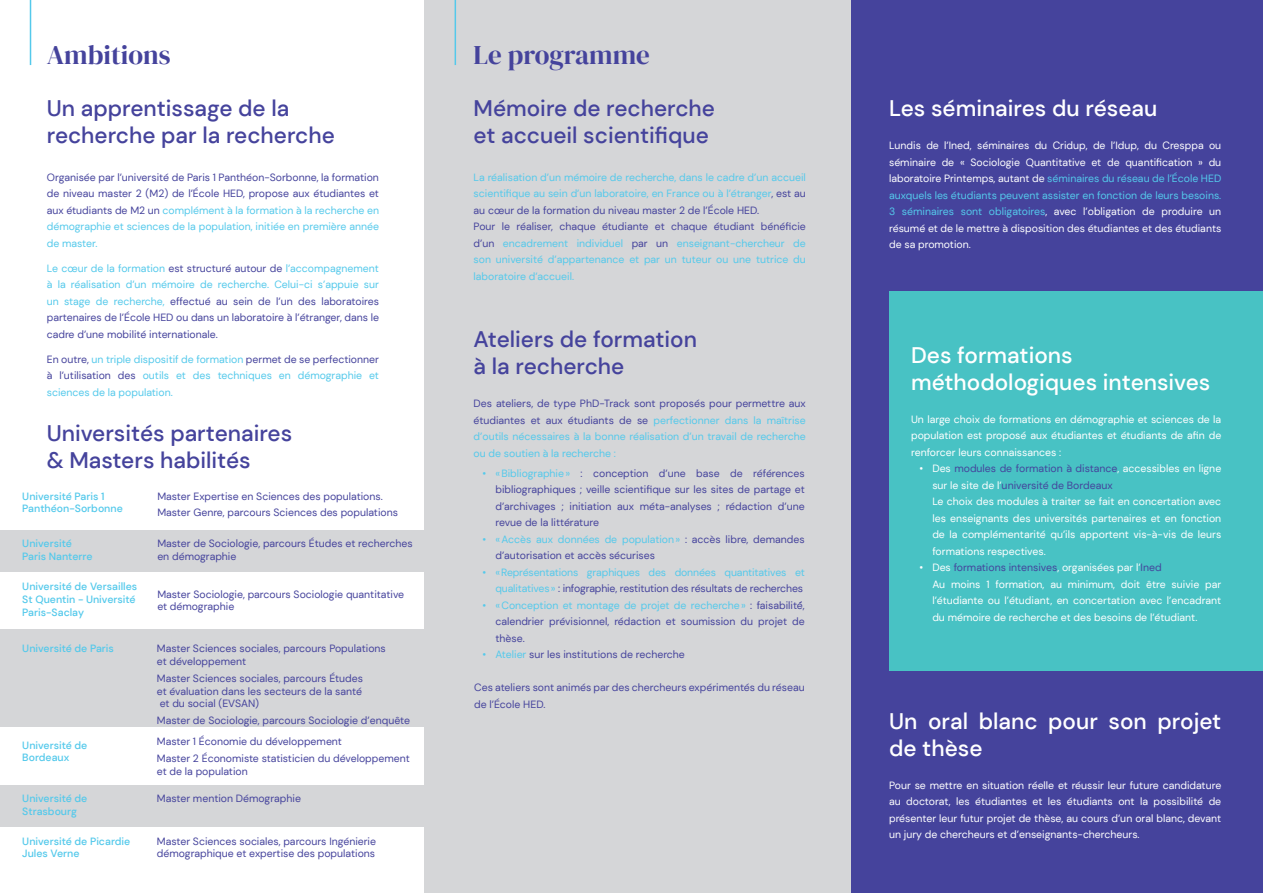
<style>
.page{position:relative;width:1263px;height:893px;background:#fff}
.page>*{position:absolute;margin:0;border:0;box-sizing:border-box;transform-origin:0 0}
.t1{font:27px "DM Serif Display";color:#45439c}
.t2{font:500 22.5px/27px "DM Sans";color:#45439c}
.t3{font:500 22.5px/27px "DM Sans";color:#fff}
.t4{font:10.5px/16.5px "DM Sans";color:#45439c}
.t5{font:10.5px/16.5px "DM Sans";color:#fff;text-align:justify}
.t6{font:10.5px/16.5px "DM Sans";color:#54c9eb;text-align:justify}
.t7{font:500 10.5px/12.6px "DM Sans";color:#54c9eb}
.t8{font:10.5px/16.5px "DM Sans";color:#44449c}
.s1{color:#54c9eb}
.s2{color:#45439c}
.s3{color:#fff}
</style>
<div class="page">
<div style="left:0;top:530px;width:425px;height:41px;background:#d5d6d8"></div>
<div style="left:0;top:785px;width:425px;height:41px;background:#d5d6d8"></div>
<div style="left:0;top:630px;width:425px;height:97px;background:#d5d6d8"></div>
<div style="left:850px;top:0;width:413px;height:893px;background:#45439c"></div>
<div style="left:424px;top:0;width:426px;height:893px;background:#d5d6d8"></div>
<hr style="left:30px;top:0;width:1px;height:65px;background:#54c9eb">
<hr style="left:455px;top:0;width:1px;height:65px;background:#54c9eb">
<div style="left:889px;top:291px;width:374px;height:379px;background:#48c2c4"></div>
<p class="t1" style="left:47px;top:39px;width:125px">Ambitions</p>
<p class="t1" style="left:474px;top:39px;width:178px">Le programme</p>
<p class="t2" style="left:47px;top:95px;width:290px">Un apprentissage de la recherche par la recherche</p>
<p class="t2" style="left:474px;top:95px;width:243px">Mémoire de recherche</p>
<p class="t2" style="left:474px;top:122px;width:237px">et accueil scientifique</p>
<p class="t4" style="left:47px;top:169px;width:334px;text-align:justify">Organisée par l’université de Paris 1 Panthéon-Sorbonne, la formation de niveau master 2 (M2) de l’École HED, propose aux étudiantes et aux étudiants de M2 un <span class="s1">complément à la formation à la recherche en démographie et sciences de la population, initiée en première année de master.</span></p>
<p class="t4" style="left:47px;top:260px;width:334px;text-align:justify"><span class="s1">Le cœur de la formation</span> est structuré autour de <span class="s1">l’accompagnement à la réalisation d’un mémoire de recherche. Celui-ci s’appuie sur un stage de recherche,</span> effectué au sein de l’un des laboratoires partenaires de l’École HED ou dans un laboratoire à l’étranger, dans le cadre d’une mobilité internationale.</p>
<p class="t6" style="left:47px;top:351px;width:334px"><span class="s2">En outre,</span> un triple dispositif de formation <span class="s2">permet de se perfectionner à l’utilisation des</span> outils et des techniques en démographie et sciences de la population.</p>
<p class="t2" style="left:47px;top:420px;width:247px">Universités partenaires</p>
<p class="t2" style="left:47px;top:447px;width:205px">&amp; Masters habilités</p>
<p class="t7" style="left:22px;top:489px;width:84px">Université Paris 1</p>
<p class="t7" style="left:22px;top:502px;width:102px">Panthéon-Sorbonne</p>
<p class="t7" style="left:22px;top:537px;width:51px">Université</p>
<p class="t7" style="left:22px;top:550px;width:72px">Paris Nanterre</p>
<p class="t7" style="left:22px;top:580px;width:116px">Université de Versailles</p>
<p class="t7" style="left:22px;top:593px;width:115px">St Quentin - Université<br>Paris-Saclay</p>
<p class="t7" style="left:22px;top:642px;width:93px">Université de Paris</p>
<p class="t4" style="left:157px;top:488px;width:227px">Master Expertise en Sciences des populations.</p>
<p class="t4" style="left:157px;top:504px;width:242px">Master Genre, parcours Sciences des populations</p>
<p class="t4" style="left:157px;top:537px;width:257px;line-height:12.6px">Master de Sociologie, parcours Études et recherches en démographie</p>
<p class="t4" style="left:157px;top:588px;width:248px;line-height:12.6px">Master Sociologie, parcours Sociologie quantitative et démographie</p>
<p class="t4" style="left:157px;top:642px;width:230px;line-height:12.6px">Master Sciences sociales, parcours Populations et développement</p>
<p class="t4" style="left:157px;top:672px;width:208px;line-height:12.6px;text-align:justify">Master Sciences sociales, parcours Études et évaluation dans les secteurs de la santé et du social (EVSAN)</p>
<p class="t4" style="left:157px;top:712px;width:255px">Master de Sociologie, parcours Sociologie d’enquête</p>
<p class="t4" style="left:157px;top:733px;width:187px">Master 1 Économie du développement</p>
<p class="t4" style="left:157px;top:752px;width:254px;line-height:12.6px">Master 2 Économiste statisticien du développement et de la population</p>
<p class="t4" style="left:157px;top:790px;width:146px">Master mention Démographie</p>
<p class="t4" style="left:157px;top:835px;width:221px;line-height:12.6px">Master Sciences sociales, parcours Ingénierie démographique et expertise des populations</p>
<p class="t7" style="left:22px;top:738px;width:67px">Université de</p>
<p class="t7" style="left:22px;top:751px;width:49px">Bordeaux</p>
<p class="t7" style="left:22px;top:792px;width:67px">Université de</p>
<p class="t7" style="left:22px;top:805px;width:56px">Strasbourg</p>
<p class="t7" style="left:22px;top:834px;width:110px">Université de Picardie</p>
<p class="t7" style="left:22px;top:847px;width:59px">Jules Verne</p>
<p class="t6" style="left:474px;top:169px;width:334px">La réalisation d’un mémoire de recherche, dans le cadre d’un accueil scientifique au sein d’un laboratoire, en France ou à l’étranger<span class="s2">, est au au cœur de la formation du niveau master 2 de l’École HED.</span></p>
<p class="t6" style="left:474px;top:218px;width:334px"><span class="s2">Pour le réaliser, chaque étudiante et chaque étudiant bénéficie d’un</span> encadrement individuel <span class="s2">par un</span> enseignant-chercheur de son université d’appartenance et par un tuteur ou une tutrice du laboratoire d’accueil.</p>
<p class="t2" style="left:474px;top:326px;width:225px">Ateliers de formation à la recherche</p>
<p class="t6" style="left:474px;top:395px;width:334px"><span class="s2">Des ateliers, de type PhD-Track sont proposés pour permettre aux étudiantes et aux étudiants de se</span> perfectionner dans la maîtrise d’outils nécessaires à la bonne réalisation d’un travail de recherche ou de soutien à la recherche :</p>
<p class="t4" style="left:495px;top:465px;width:311px;text-align:justify;text-indent:-13px"><span class="s1">• «Bibliographie»</span> : conception d’une base de références bibliographiques ; veille scientifique sur les sites de partage et d’archivages ; initiation aux méta-analyses ; rédaction d’une revue de la littérature</p>
<p class="t4" style="left:495px;top:531px;width:311px;text-indent:-13px"><span class="s1">• «Accès aux données de population»</span> : accès libre, demandes d’autorisation et accès sécurises</p>
<p class="t6" style="left:483px;top:564px;width:324px;text-align:right">• «Représentations graphiques des données quantitatives et qualitatives» <span class="s2">: infographie, restitution des résultats de recherches</span></p>
<p class="t4" style="left:495px;top:597px;width:311px;text-align:justify;text-indent:-13px"><span class="s1">• «Conception et montage de projet de recherche»</span> : faisabilité́ , calendrier prévisionnel, rédaction et soumission du projet de thèse.</p>
<p class="t4" style="left:483px;top:646px;width:204px"><span class="s1">• Atelier</span> sur les institutions de recherche</p>
<p class="t4" style="left:474px;top:679px;width:332px">Ces ateliers sont animés par des chercheurs expérimentés du réseau de l’École HED.</p>
<p class="t3" style="left:889px;top:95px;width:270px">Les séminaires du réseau</p>
<p class="t5" style="left:889px;top:137px;width:334px">Lundis de l’Ined, séminaires du Cridup, de l’Idup, du Cresppa ou séminaire de « Sociologie Quantitative et de quantification » du laboratoire Printemps, autant de <span class="s1">séminaires du réseau de l’École HED auxquels les étudiants peuvent assister en fonction de leurs besoins.</span></p>
<p class="t5" style="left:889px;top:203px;width:334px"><span class="s1">3 séminaires sont obligatoires</span>, avec l’obligation de produire un résumé et de le mettre à disposition des étudiantes et des étudiants de sa promotion.</p>
<p class="t3" style="left:911px;top:341px;width:301px">Des formations méthodologiques intensives</p>
<p class="t5" style="left:911px;top:411px;width:312px">Un large choix de formations en démographie et sciences de la population est proposé aux étudiantes et étudiants de afin de renforcer leurs connaissances :</p>
<p class="t8" style="left:932px;top:460px;width:290px;text-indent:-13px"><span class="s3">• Des</span> modules de formation à distance<span class="s3">, accessibles en ligne sur le site de l’</span>université de Bordeaux</p>
<p class="t5" style="left:932px;top:493px;width:290px">Le choix des modules à traiter se fait en concertation avec les enseignants des universités partenaires et en fonction de la complémentarité qu’ils apportent vis-à-vis de leurs formations respectives.</p>
<p class="t8" style="left:919px;top:559px;width:243px"><span class="s3">• Des</span> formations intensives<span class="s3">, organisées par l’</span>Ined</p>
<p class="t5" style="left:932px;top:576px;width:290px">Au moins 1 formation, au minimum, doit être suivie par l’étudiante ou l’étudiant, en concertation avec l’encadrant du mémoire de recherche et des besoins de l’étudiant.</p>
<p class="t3" style="left:889px;top:707px;width:334px">Un oral blanc pour son projet de thèse</p>
<p class="t5" style="left:889px;top:776px;width:334px">Pour se mettre en situation réelle et réussir leur future candidature au doctorat, les étudiantes et les étudiants ont la possibilité de présenter leur futur projet de thèse, au cours d’un oral blanc, devant un jury de chercheurs et d’enseignants-chercheurs.</p>
</div>
